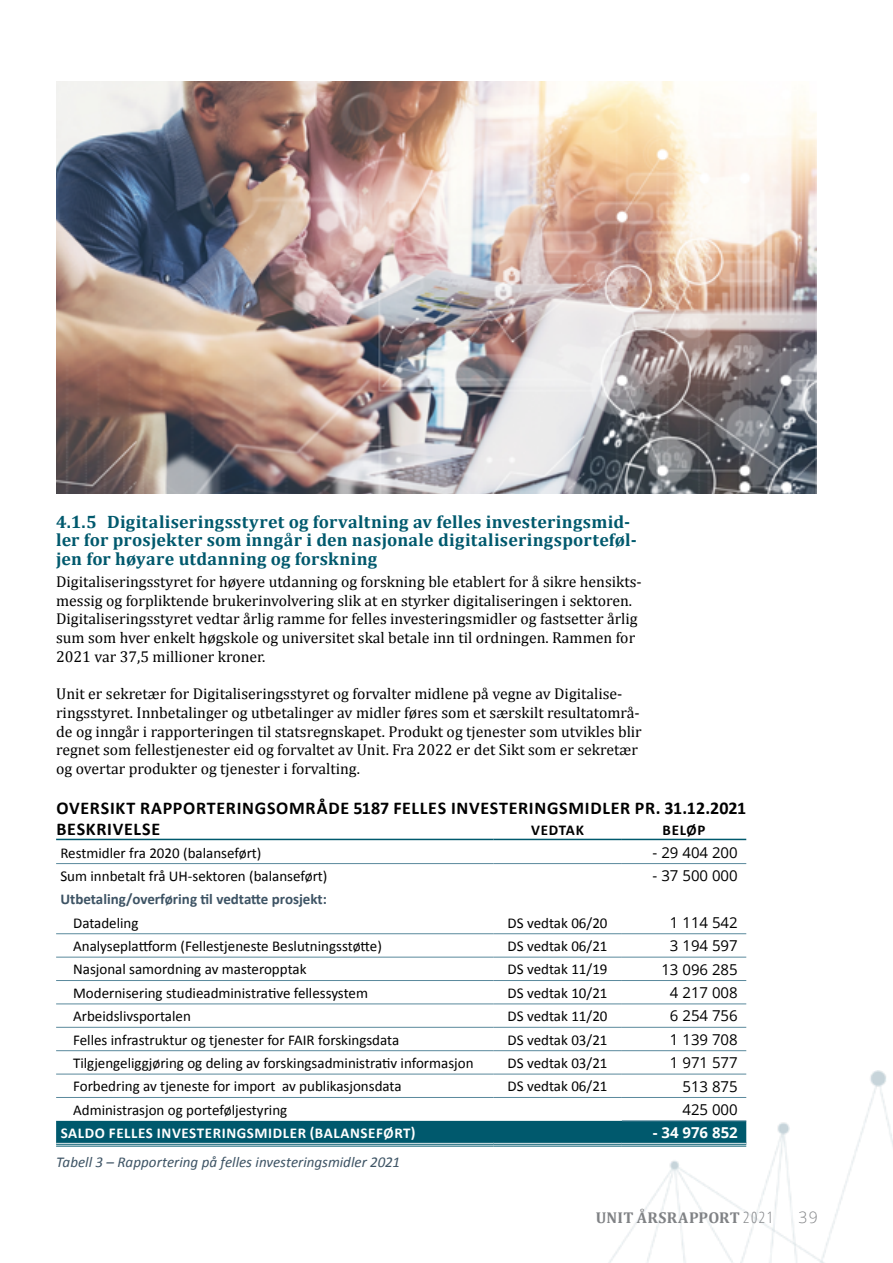
<style>
.page{position:relative;width:893px;height:1263px;background:#fff}
.page>*{position:absolute;margin:0;border:0;box-sizing:border-box;transform-origin:0 0}
.h2_overskrift{font:700 18px/18.8px "Cambria";letter-spacing:.015em;color:#00596d}
.Tabell_overskrift{font:700 18px "Calibri";letter-spacing:.04em;color:#000}
.brødtekst_uten_innry{font:15.75px/18.8px "Cambria";color:#000}
.t1{font:700 15.75px "Cambria";letter-spacing:.015em;color:#808285}
.t2{font:300 15.75px "Open Sans";color:#808285}
.tabell_tekst_mindre{font:15px "Calibri";color:#000}
.tabell_-_tall{font:15px "Open Sans";color:#000}
.t3{font:italic 15px "Calibri";color:#3d5364}
.tabell_-_total{font:700 15px "Calibri";letter-spacing:.04em;color:#fff}
.tabell_h2{font:700 15px "Calibri";color:#3d5364}
.Tabell_overskrift-2{font:700 15px "Calibri";letter-spacing:.04em;color:#000}
.tabell_-_total_tall{font:700 15px "Open Sans";color:#fff}
.s1{font-family:"Open Sans";font-weight:300;font-stretch:condensed}
</style>
<div class="page">
<img style="left:575px;top:1070px;width:318px;height:193px">
<img style="left:56px;top:82px;width:760px;height:411px">
<div style="left:56px;top:1121px;width:690px;height:21px;background:#00596d"></div>
<svg style="left:56px;top:1143px;width:437px;height:3px"></svg>
<svg style="left:493px;top:1143px;width:129px;height:3px"></svg>
<svg style="left:622px;top:1143px;width:124px;height:3px"></svg>
<hr style="left:56px;top:933px;width:437px;height:1px;background:#5a899c">
<hr style="left:493px;top:933px;width:129px;height:1px;background:#5a899c">
<hr style="left:622px;top:933px;width:124px;height:1px;background:#5a899c">
<hr style="left:56px;top:957px;width:437px;height:1px;background:#5a899c">
<hr style="left:493px;top:957px;width:129px;height:1px;background:#5a899c">
<hr style="left:622px;top:957px;width:124px;height:1px;background:#5a899c">
<hr style="left:56px;top:980px;width:437px;height:1px;background:#5a899c">
<hr style="left:493px;top:980px;width:129px;height:1px;background:#5a899c">
<hr style="left:622px;top:980px;width:124px;height:1px;background:#5a899c">
<hr style="left:56px;top:1004px;width:437px;height:1px;background:#5a899c">
<hr style="left:493px;top:1004px;width:129px;height:1px;background:#5a899c">
<hr style="left:622px;top:1004px;width:124px;height:1px;background:#5a899c">
<hr style="left:56px;top:1027px;width:437px;height:1px;background:#5a899c">
<hr style="left:493px;top:1027px;width:129px;height:1px;background:#5a899c">
<hr style="left:622px;top:1027px;width:124px;height:1px;background:#5a899c">
<hr style="left:56px;top:1050px;width:437px;height:1px;background:#5a899c">
<hr style="left:493px;top:1050px;width:129px;height:1px;background:#5a899c">
<hr style="left:622px;top:1050px;width:124px;height:1px;background:#5a899c">
<hr style="left:56px;top:1074px;width:437px;height:1px;background:#5a899c">
<hr style="left:493px;top:1074px;width:129px;height:1px;background:#5a899c">
<hr style="left:622px;top:1074px;width:124px;height:1px;background:#5a899c">
<hr style="left:56px;top:1097px;width:437px;height:1px;background:#5a899c">
<hr style="left:493px;top:1097px;width:129px;height:1px;background:#5a899c">
<hr style="left:622px;top:1097px;width:124px;height:1px;background:#5a899c">
<hr style="left:56px;top:1142px;width:437px;height:1px;background:#00596d">
<hr style="left:56px;top:1144px;width:437px;height:1px;background:#00596d">
<hr style="left:56px;top:1146px;width:437px;height:1px;background:#00596d">
<hr style="left:493px;top:1142px;width:129px;height:1px;background:#00596d">
<hr style="left:493px;top:1144px;width:129px;height:1px;background:#00596d">
<hr style="left:493px;top:1146px;width:129px;height:1px;background:#00596d">
<hr style="left:622px;top:1142px;width:124px;height:1px;background:#00596d">
<hr style="left:622px;top:1144px;width:124px;height:1px;background:#00596d">
<hr style="left:622px;top:1146px;width:124px;height:1px;background:#00596d">
<hr style="left:56px;top:863px;width:437px;height:1px;background:#5a899c">
<hr style="left:493px;top:863px;width:129px;height:1px;background:#5a899c">
<hr style="left:622px;top:863px;width:124px;height:1px;background:#5a899c">
<hr style="left:56px;top:839px;width:437px;height:1px;background:#00596d">
<hr style="left:493px;top:839px;width:129px;height:1px;background:#00596d">
<hr style="left:622px;top:839px;width:124px;height:1px;background:#00596d">
<hr style="left:622px;top:1120px;width:124px;height:1px;background:#5a899c">
<h2 class="h2_overskrift" style="left:56px;top:512px;width:582px">4.1.5 Digitaliseringsstyret og forvaltning av felles investeringsmid&shy;ler for prosjekter som inngår i den nasjonale digitaliseringsporteføl&shy;jen for høyare utdanning og forskning</h2>
<p class="brødtekst_uten_innry" style="left:56px;top:572px;width:587px">Digitaliseringsstyret for høyere utdanning og forskning ble etablert for å sikre hensikts&shy;messig og forpliktende brukerinvolvering slik at en styrker digitaliseringen i sektoren.<br>Digitaliseringsstyret vedtar årlig ramme for felles investeringsmidler og fastsetter årlig sum som hver enkelt høgskole og universitet skal betale inn til ordningen. Rammen for 2021 var 37,5 millioner kroner.</p>
<p class="brødtekst_uten_innry" style="left:56px;top:684px;width:587px">Unit er sekretær for Digitaliseringsstyret og forvalter midlene på vegne av Digitalise&shy;ringsstyret. Innbetalinger og utbetalinger av midler føres som et særskilt resultatområ&shy;de og inngår i rapporteringen til statsregnskapet. Produkt og tjenester som utvikles blir regnet som fellestjenester eid og forvaltet av Unit. Fra 2022 er det Sikt som er sekretær og overtar produkter og tjenester i forvalting.</p>
<p class="Tabell_overskrift" style="left:56px;top:795px;width:691px">OVERSIKT RAPPORTERINGSOMRÅDE 5187 FELLES INVESTERINGSMIDLER PR. 31.12.2021</p>
<p class="Tabell_overskrift" style="left:56px;top:816px;width:105px">BESKRIVELSE</p>
<p class="Tabell_overskrift-2" style="left:531px;top:820px;width:54px">VEDTAK</p>
<p class="Tabell_overskrift-2" style="left:663px;top:820px;width:44px">BELØP</p>
<p class="tabell_tekst_mindre" style="left:60px;top:842px;width:203px">Restmidler fra 2020 (balanseført)</p>
<p class="tabell_-_tall" style="left:653px;top:842px;width:87px">- 29 404 200</p>
<p class="tabell_tekst_mindre" style="left:60px;top:865px;width:269px">Sum innbetalt frå UH-sektoren (balanseført)</p>
<p class="tabell_-_tall" style="left:653px;top:865px;width:87px">- 37 500 000</p>
<h2 class="tabell_h2" style="left:60px;top:889px;width:268px">Utbetaling/overføring til vedtatte prosjekt:</h2>
<p class="tabell_tekst_mindre" style="left:73px;top:912px;width:67px">Datadeling</p>
<p class="tabell_tekst_mindre" style="left:508px;top:912px;width:101px">DS vedtak 06/20</p>
<p class="tabell_-_tall" style="left:670px;top:912px;width:69px">1 114 542</p>
<p class="tabell_tekst_mindre" style="left:73px;top:936px;width:310px">Analyseplattform (Fellestjeneste Beslutningsstøtte)</p>
<p class="tabell_tekst_mindre" style="left:508px;top:936px;width:101px">DS vedtak 06/21</p>
<p class="tabell_-_tall" style="left:670px;top:935px;width:69px">3 194 597</p>
<p class="tabell_tekst_mindre" style="left:73px;top:959px;width:235px">Nasjonal samordning av masteropptak</p>
<p class="tabell_tekst_mindre" style="left:508px;top:959px;width:101px">DS vedtak 11/19</p>
<p class="tabell_-_tall" style="left:661px;top:959px;width:78px">13 096 285</p>
<p class="tabell_tekst_mindre" style="left:73px;top:982px;width:296px">Modernisering studieadministrative fellessystem</p>
<p class="tabell_tekst_mindre" style="left:508px;top:982px;width:101px">DS vedtak 10/21</p>
<p class="tabell_-_tall" style="left:670px;top:982px;width:69px">4 217 008</p>
<p class="tabell_tekst_mindre" style="left:73px;top:1006px;width:119px">Arbeidslivsportalen</p>
<p class="tabell_tekst_mindre" style="left:508px;top:1006px;width:101px">DS vedtak 11/20</p>
<p class="tabell_-_tall" style="left:670px;top:1006px;width:69px">6 254 756</p>
<p class="tabell_tekst_mindre" style="left:73px;top:1029px;width:328px">Felles infrastruktur og tjenester for FAIR forskingsdata</p>
<p class="tabell_tekst_mindre" style="left:508px;top:1029px;width:101px">DS vedtak 03/21</p>
<p class="tabell_-_tall" style="left:670px;top:1029px;width:69px">1 139 708</p>
<p class="tabell_tekst_mindre" style="left:73px;top:1052px;width:402px">Tilgjengeliggjøring og deling av forskingsadministrativ informasjon</p>
<p class="tabell_tekst_mindre" style="left:508px;top:1052px;width:101px">DS vedtak 03/21</p>
<p class="tabell_-_tall" style="left:670px;top:1052px;width:69px">1 971 577</p>
<p class="tabell_tekst_mindre" style="left:73px;top:1076px;width:330px">Forbedring av tjeneste for import av publikasjonsdata</p>
<p class="tabell_tekst_mindre" style="left:508px;top:1076px;width:101px">DS vedtak 06/21</p>
<p class="tabell_-_tall" style="left:682px;top:1076px;width:57px">513 875</p>
<p class="tabell_tekst_mindre" style="left:73px;top:1099px;width:216px">Administrasjon og porteføljestyring</p>
<p class="tabell_-_tall" style="left:682px;top:1099px;width:57px">425 000</p>
<p class="tabell_-_total" style="left:61px;top:1122px;width:356px">SALDO FELLES INVESTERINGSMIDLER (BALANSEFØRT)</p>
<p class="tabell_-_total_tall" style="left:653px;top:1122px;width:87px">- 34 976 852</p>
<p class="t3" style="left:56px;top:1151px;width:345px">Tabell 3 – Rapportering på felles investeringsmidler 2021</p>
<p class="t1" style="left:596px;top:1206px;width:179px">UNIT ÅRSRAPPORT <span class="s1">2021</span></p>
<p class="t2" style="left:798px;top:1206px;width:21px">39</p>
</div>
